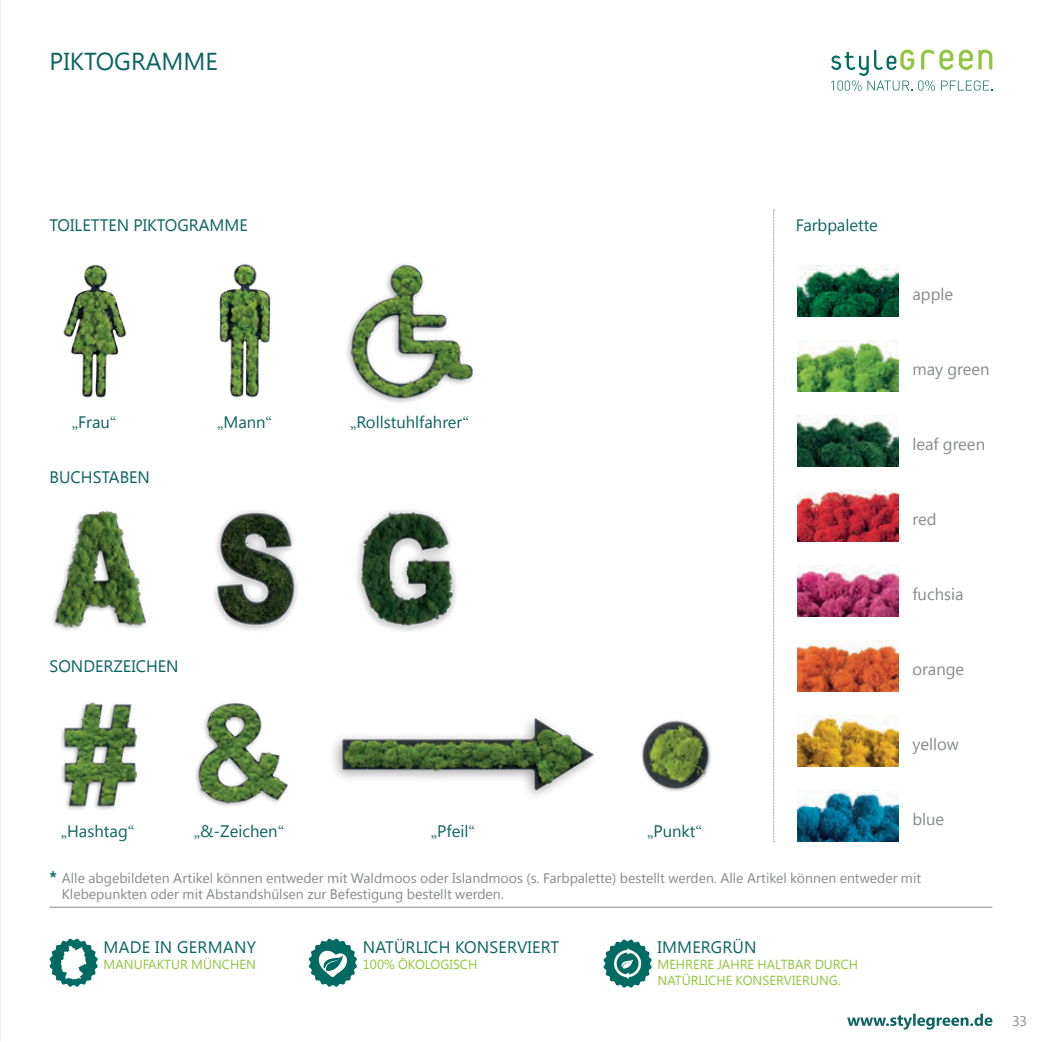
<style>
.page{position:relative;width:1042px;height:1042px;background:#fff}
.page>*{position:absolute;margin:0;border:0;box-sizing:border-box;transform-origin:0 0}
.t1{font:24.5px "Khmer UI";color:#0a645f}
.t2{font:16.62px "Khmer UI";color:#0a645f}
.t3{font:16.62px "Khmer UI";color:#87898c}
.t4{font:16.62px "Khmer UI";letter-spacing:.02em;color:#0a645f}
.t5{font:14px/16.6px "Khmer UI";color:#87898c}
.t6{font:13.12px/15.8px "Khmer UI";color:#8fc63e}
.s1{font-family:"Adobe Garamond Pro"}
.s2{font-weight:700;font-size:16.62px;color:#0a645f}
</style>
<div class="page">
<img style="left:0;top:0;width:1px;height:1042px">
<svg style="left:831px;top:50px;width:161px;height:41px"></svg>
<hr style="left:50px;top:907px;width:942px;height:1px;background:#87898c">
<svg style="left:847px;top:1013px;width:145px;height:16px"></svg>
<svg style="left:49px;top:938px;width:49px;height:49px"></svg>
<svg style="left:309px;top:938px;width:48px;height:49px"></svg>
<svg style="left:603px;top:939px;width:49px;height:49px"></svg>
<img style="left:347px;top:264px;width:128px;height:139px">
<img style="left:333px;top:718px;width:261px;height:78px">
<img style="left:63px;top:264px;width:64px;height:134px">
<img style="left:219px;top:263px;width:52px;height:135px">
<img style="left:356px;top:509px;width:101px;height:122px">
<img style="left:214px;top:510px;width:84px;height:121px">
<img style="left:52px;top:510px;width:95px;height:121px">
<img style="left:61px;top:702px;width:77px;height:108px">
<img style="left:195px;top:703px;width:93px;height:104px">
<img style="left:641px;top:720px;width:70px;height:71px">
<svg style="left:773px;top:210px;width:1px;height:632px"></svg>
<img style="left:798px;top:791px;width:101px;height:50px">
<img style="left:798px;top:716px;width:101px;height:50px">
<img style="left:798px;top:491px;width:101px;height:50px">
<img style="left:798px;top:341px;width:101px;height:50px">
<img style="left:798px;top:416px;width:101px;height:50px">
<img style="left:798px;top:265px;width:101px;height:51px">
<img style="left:798px;top:566px;width:101px;height:50px">
<img style="left:798px;top:641px;width:101px;height:50px">
<h1 class="t1" style="left:50px;top:47px;width:170px">PIKTOGRAMME</h1>
<p class="t2" style="left:50px;top:216px;width:200px">TOILETTEN PIKTOGRAMME</p>
<p class="t2" style="left:796px;top:216px;width:84px">Farbpalette</p>
<p class="t3" style="left:912px;top:284px;width:42px">apple</p>
<p class="t2" style="left:72px;top:412px;width:46px"><span class="s1">„</span>Frau<span class="s1">“</span></p>
<p class="t2" style="left:50px;top:468px;width:102px">BUCHSTABEN</p>
<p class="t2" style="left:217px;top:412px;width:57px"><span class="s1">„</span>Mann<span class="s1">“</span></p>
<p class="t2" style="left:350px;top:412px;width:121px"><span class="s1">„</span>Rollstuhlfahrer<span class="s1">“</span></p>
<p class="t3" style="left:912px;top:360px;width:79px">may green</p>
<p class="t3" style="left:912px;top:435px;width:74px">leaf green</p>
<p class="t3" style="left:912px;top:510px;width:26px">red</p>
<p class="t2" style="left:50px;top:657px;width:131px">SONDERZEICHEN</p>
<p class="t2" style="left:61px;top:822px;width:75px"><span class="s1">„</span>Hashtag<span class="s1">“</span></p>
<p class="t2" style="left:194px;top:822px;width:92px"><span class="s1">„</span>&amp;-Zeichen<span class="s1">“</span></p>
<p class="t2" style="left:431px;top:822px;width:46px"><span class="s1">„</span>Pfeil<span class="s1">“</span></p>
<p class="t2" style="left:647px;top:822px;width:56px"><span class="s1">„</span>Punkt<span class="s1">“</span></p>
<p class="t3" style="left:912px;top:585px;width:53px">fuchsia</p>
<p class="t3" style="left:912px;top:660px;width:53px">orange</p>
<p class="t3" style="left:912px;top:735px;width:48px">yellow</p>
<p class="t3" style="left:912px;top:810px;width:33px">blue</p>
<p class="t5" style="left:62px;top:869px;width:861px;text-indent:-12px"><span class="s2">*</span> Alle abgebildeten Artikel können entweder mit Waldmoos oder Islandmoos (s. Farbpalette) bestellt werden. Alle Artikel können entweder mit<br>Klebepunkten oder mit Abstandshülsen zur Befestigung bestellt werden.</p>
<p class="t4" style="left:104px;top:937px;width:154px">MADE IN GERMANY</p>
<p class="t6" style="left:104px;top:956px;width:154px">MANUFAKTUR MÜNCHEN</p>
<p class="t2" style="left:363px;top:937px;width:198px">NATÜRLICH KONSERVIERT</p>
<p class="t6" style="left:363px;top:956px;width:116px">100% ÖKOLOGISCH</p>
<p class="t2" style="left:657px;top:938px;width:100px">IMMERGRÜN</p>
<p class="t6" style="left:657px;top:956px;width:202px">MEHRERE JAHRE HALTBAR DURCH<br>NATÜRLICHE KONSERVIERUNG.</p>
<p class="t5" style="left:1012px;top:1012px;width:17px">33</p>
</div>
